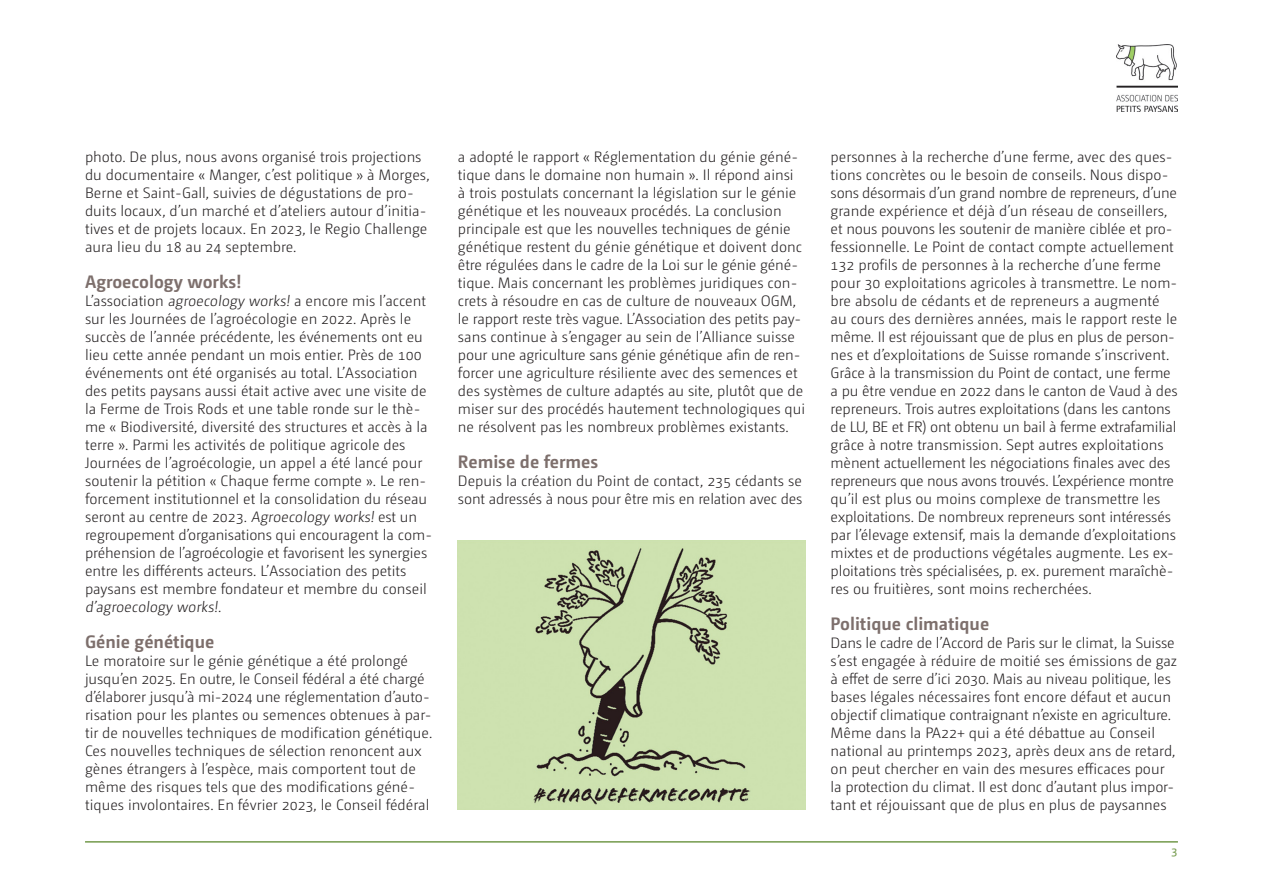
<style>
.page{position:relative;width:1263px;height:893px;background:#fff}
.page>*{position:absolute;margin:0;border:0;box-sizing:border-box;transform-origin:0 0}
.t1{font:700 18px "Camingo Dos";color:#7d6f6c}
.t2{font:300 15px/18px "Camingo Dos Pro";color:#231f20}
.t3{font:12px "Camingo Dos Pro";color:#749a4c}
</style>
<div class="page">
<img style="left:1116px;top:45px;width:62px;height:67px">
<hr style="left:85px;top:841px;width:1093px;height:2px;background:#749a4c">
<img style="left:458px;top:540px;width:347px;height:270px">
<p class="t2" style="left:85px;top:148px;width:346px">photo. De plus, nous avons organisé trois projections du documentaire « Manger, c’est politique » à Morges, Berne et Saint-Gall, suivies de dégustations de pro&shy;duits locaux, d’un marché et d’ateliers autour d’initia&shy;tives et de projets locaux. En 2023, le Regio Challenge aura lieu du 18 au 24 septembre.</p>
<p class="t1" style="left:85px;top:271px;width:158px">Agroecology works!</p>
<p class="t2" style="left:85px;top:292px;width:349px">L’association agroecology works! a encore mis l’accent sur les Journées de l’agroécologie en 2022. Après le succès de l’année précédente, les événements ont eu lieu cette année pendant un mois entier. Près de 100 événements ont été organisés au total. L’Association des petits paysans aussi était active avec une visite de la Ferme de Trois Rods et une table ronde sur le thè&shy;me « Biodiversité, diversité des structures et accès à la terre ». Parmi les activités de politique agricole des Journées de l’agroécologie, un appel a été lancé pour soutenir la pétition « Chaque ferme compte ». Le ren&shy;forcement institutionnel et la consolidation du réseau seront au centre de 2023. Agroecology works! est un regroupement d’organisations qui encouragent la com&shy;préhension de l’agroécologie et favorisent les synergies entre les différents acteurs. L’Association des petits paysans est membre fondateur et membre du conseil d’agroecology works!.</p>
<p class="t1" style="left:85px;top:631px;width:131px">Génie génétique</p>
<p class="t2" style="left:85px;top:652px;width:349px">Le moratoire sur le génie génétique a été prolongé jusqu’en 2025. En outre, le Conseil fédéral a été chargé d’élaborer jusqu’à mi-2024 une réglementation d’auto&shy;risation pour les plantes ou semences obtenues à par&shy;tir de nouvelles techniques de modification génétique.<br>Ces nouvelles techniques de sélection renoncent aux gènes étrangers à l’espèce, mais comportent tout de même des risques tels que des modifications géné&shy;tiques involontaires. En février 2023, le Conseil fédéral</p>
<p class="t2" style="left:458px;top:148px;width:349px">a adopté le rapport « Réglementation du génie géné&shy;tique dans le domaine non humain ». Il répond ainsi<br>à trois postulats concernant la législation sur le génie génétique et les nouveaux procédés. La conclusion principale est que les nouvelles techniques de génie génétique restent du génie génétique et doivent donc être régulées dans le cadre de la Loi sur le génie géné&shy;tique. Mais concernant les problèmes juridiques con&shy;crets à résoudre en cas de culture de nouveaux OGM, le rapport reste très vague. L’Association des petits pay&shy;sans continue à s’engager au sein de l’Alliance suisse pour une agriculture sans génie génétique afin de ren&shy;forcer une agriculture résiliente avec des semences et des systèmes de culture adaptés au site, plutôt que de miser sur des procédés hautement technologiques qui ne résolvent pas les nombreux problèmes existants.</p>
<p class="t1" style="left:458px;top:451px;width:142px">Remise de fermes</p>
<p class="t2" style="left:458px;top:472px;width:346px">Depuis la création du Point de contact, 235 cédants se sont adressés à nous pour être mis en relation avec des</p>
<p class="t2" style="left:831px;top:148px;width:348px">personnes à la recherche d’une ferme, avec des ques&shy;tions concrètes ou le besoin de conseils. Nous dispo&shy;sons désormais d’un grand nombre de repreneurs, d’une grande expérience et déjà d’un réseau de conseillers, et nous pouvons les soutenir de manière ciblée et pro&shy;fessionnelle. Le Point de contact compte actuellement 132 profils de personnes à la recherche d’une ferme pour 30 exploitations agricoles à transmettre. Le nom&shy;bre absolu de cédants et de repreneurs a augmenté au cours des dernières années, mais le rapport reste le même. Il est réjouissant que de plus en plus de person&shy;nes et d’exploitations de Suisse romande s’inscrivent.<br>Grâce à la transmission du Point de contact, une ferme a pu être vendue en 2022 dans le canton de Vaud à des repreneurs. Trois autres exploitations (dans les cantons de LU, BE et FR) ont obtenu un bail à ferme extrafamilial grâce à notre transmission. Sept autres exploitations mènent actuellement les négociations finales avec des repreneurs que nous avons trouvés. L’expérience montre qu’il est plus ou moins complexe de transmettre les exploitations. De nombreux repreneurs sont intéressés par l’élevage extensif, mais la demande d’exploitations mixtes et de productions végétales augmente. Les ex&shy;ploitations très spécialisées, p. ex. purement maraîchè&shy;res ou fruitières, sont moins recherchées.</p>
<p class="t1" style="left:831px;top:613px;width:160px">Politique climatique</p>
<p class="t2" style="left:831px;top:634px;width:348px">Dans le cadre de l’Accord de Paris sur le climat, la Suisse s’est engagée à réduire de moitié ses émissions de gaz à effet de serre d’ici 2030. Mais au niveau politique, les bases légales nécessaires font encore défaut et aucun objectif climatique contraignant n’existe en agriculture.<br>Même dans la PA22+ qui a été débattue au Conseil national au printemps 2023, après deux ans de retard, on peut chercher en vain des mesures efficaces pour la protection du climat. Il est donc d’autant plus impor-- tant et réjouissant que de plus en plus de paysannes</p>
<p class="t3" style="left:1171px;top:844px;width:8px">3</p>
</div>
